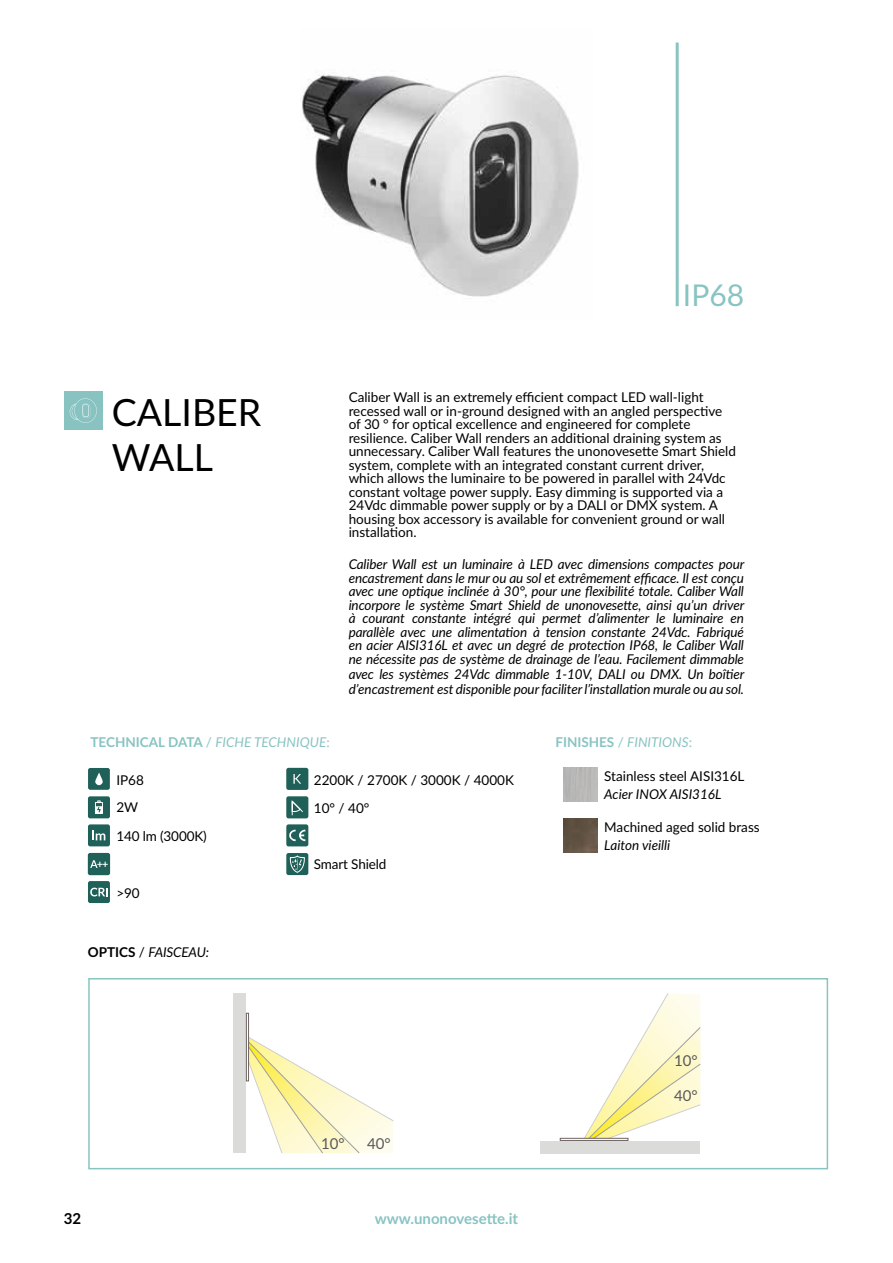
<style>
.page{position:relative;width:893px;height:1263px;background:#fff}
.page>*{position:absolute;margin:0;border:0;box-sizing:border-box;transform-origin:0 0}
.t1{font:37.5px/45px "Lato";color:#000}
.t2{font:30px "Lato";color:#88c4c2}
.t3{font:700 15px "Lato";color:#88c4c2}
.t4{font:15px "Lato";color:#58585a}
.t5{font:700 15px "Lato";color:#000}
.t6{font:13.5px/13.5px "Lato";color:#000}
.t7{font:italic 13.5px/13.5px "Lato";letter-spacing:-.01em;color:#000;text-align:justify}
.t8{font:italic 13.5px "Lato";color:#88c4c2}
.s1{font-weight:700;font-style:normal}
.s2{font-style:normal}
</style>
<div class="page">
<hr style="left:676px;top:43px;width:3px;height:263px;background:#88c4c2">
<div style="left:64px;top:391px;width:39px;height:39px;background:#88c3c2"></div>
<div style="left:88px;top:978px;width:740px;height:191px;background:#fff;border:2px solid #88c4c2"></div>
<svg style="left:577px;top:993px;width:124px;height:147px"></svg>
<div style="left:540px;top:1140px;width:160px;height:13px;background:#dbdbd9"></div>
<div style="left:560px;top:1138px;width:68px;height:2px;background:#fff;border:1px solid #6f6564"></div>
<svg style="left:246px;top:1037px;width:148px;height:117px"></svg>
<div style="left:233px;top:993px;width:13px;height:160px;background:#dbdbd9"></div>
<div style="left:246px;top:1013px;width:3px;height:68px;background:#fff;border:1px solid #6f6564"></div>
<img style="left:302px;top:74px;width:277px;height:223px">
<img style="left:564px;top:768px;width:34px;height:34px">
<svg style="left:69px;top:398px;width:28px;height:25px"></svg>
<img style="left:564px;top:819px;width:34px;height:34px">
<div style="left:88px;top:768px;width:22px;height:22px;background:#1f6159;border-radius:2px"></div>
<svg style="left:95px;top:772px;width:8px;height:13px"></svg>
<div style="left:88px;top:796px;width:22px;height:22px;background:#1f6159;border-radius:2px"></div>
<svg style="left:95px;top:801px;width:8px;height:13px"></svg>
<div style="left:88px;top:824px;width:22px;height:22px;background:#1f6159;border-radius:2px"></div>
<svg style="left:93px;top:830px;width:12px;height:10px"></svg>
<div style="left:88px;top:853px;width:22px;height:22px;background:#1f6159;border-radius:2px"></div>
<svg style="left:90px;top:860px;width:18px;height:8px"></svg>
<div style="left:88px;top:881px;width:22px;height:22px;background:#1f6159;border-radius:2px"></div>
<svg style="left:90px;top:888px;width:18px;height:9px"></svg>
<div style="left:286px;top:768px;width:22px;height:22px;background:#1f6159;border-radius:2px"></div>
<svg style="left:293px;top:774px;width:8px;height:10px"></svg>
<div style="left:286px;top:796px;width:22px;height:22px;background:#1f6159;border-radius:2px"></div>
<svg style="left:291px;top:800px;width:12px;height:16px"></svg>
<div style="left:286px;top:824px;width:22px;height:22px;background:#1f6159;border-radius:2px"></div>
<svg style="left:289px;top:829px;width:16px;height:12px"></svg>
<div style="left:286px;top:853px;width:22px;height:22px;background:#1f6159;border-radius:2px"></div>
<svg style="left:290px;top:855px;width:15px;height:18px"></svg>
<h2 class="t2" style="left:683px;top:274px;width:63px">IP68</h2>
<h1 class="t1" style="left:112px;top:388px;width:151px">CALIBER<br>WALL</h1>
<p class="t6" style="left:349px;top:390px;width:389px">Caliber Wall is an extremely efficient compact LED wall-light recessed wall or in-ground designed with an angled perspective of 30 ° for optical excellence and engineered for complete resilience. Caliber Wall renders an additional draining system as unnecessary. Caliber Wall features the unonovesette Smart Shield system, complete with an integrated constant current driver, which allows the luminaire to be powered in parallel with 24Vdc constant voltage power supply. Easy dimming is supported via a 24Vdc dimmable power supply or by a DALI or DMX system. A housing box accessory is available for convenient ground or wall installation.</p>
<p class="t7" style="left:349px;top:557px;width:397px">Caliber Wall est un luminaire à LED avec dimensions compactes pour encastrement dans le mur ou au sol et extrêmement efficace. Il est conçu avec une optique inclinée à 30°, pour une flexibilité totale. Caliber Wall incorpore le système Smart Shield de unonovesette, ainsi qu’un driver à courant constante intégré qui permet d’alimenter le luminaire en parallèle avec une alimentation à tension constante 24Vdc. Fabriqué en acier AISI316L et avec un degré de protection IP68, le Caliber Wall ne nécessite pas de système de drainage de l’eau. Facilement dimmable</p>
<p class="t7" style="left:349px;top:666px;width:397px;line-height:15px">avec les systèmes 24Vdc dimmable 1-10V, DALI ou DMX. Un boîtier d’encastrement est disponible pour faciliter l’installation murale ou au sol.</p>
<p class="t8" style="left:90px;top:732px;width:241px"><span class="s1">TECHNICAL DATA</span> <span class="s2">/</span> FICHE TECHNIQUE<span class="s2">:</span></p>
<p class="t8" style="left:555px;top:732px;width:138px"><span class="s1">FINISHES</span> <span class="s2">/</span> FINITIONS<span class="s2">:</span></p>
<p class="t6" style="left:116px;top:765px;width:29px;line-height:27.6px">IP68<br>2W</p>
<p class="t6" style="left:314px;top:765px;width:202px;line-height:27.9px">2200K / 2700K / 3000K / 4000K<br>10° / 40°</p>
<p class="t6" style="left:116px;top:828px;width:92px">140 lm (3000K)</p>
<p class="t6" style="left:314px;top:856px;width:74px">Smart Shield</p>
<p class="t6" style="left:116px;top:886px;width:25px">&gt;90</p>
<p class="t7" style="left:88px;top:944px;width:123px"><span class="s1">OPTICS</span> <span class="s2">/</span> FAISCEAU:</p>
<p class="t4" style="left:321px;top:1133px;width:25px">10°</p>
<p class="t4" style="left:367px;top:1133px;width:25px">40°</p>
<p class="t5" style="left:64px;top:1207px;width:19px">32</p>
<p class="t3" style="left:375px;top:1207px;width:145px">www.unonovesette.it</p>
<p class="t6" style="left:604px;top:769px;width:142px">Stainless steel AISI316L</p>
<p class="t7" style="left:604px;top:787px;width:119px">Acier INOX AISI316L</p>
<p class="t6" style="left:604px;top:820px;width:157px">Machined aged solid brass</p>
<p class="t7" style="left:604px;top:838px;width:68px">Laiton vieilli</p>
<p class="t4" style="left:674px;top:1049px;width:25px">10°</p>
<p class="t4" style="left:674px;top:1084px;width:25px">40°</p>
</div>
